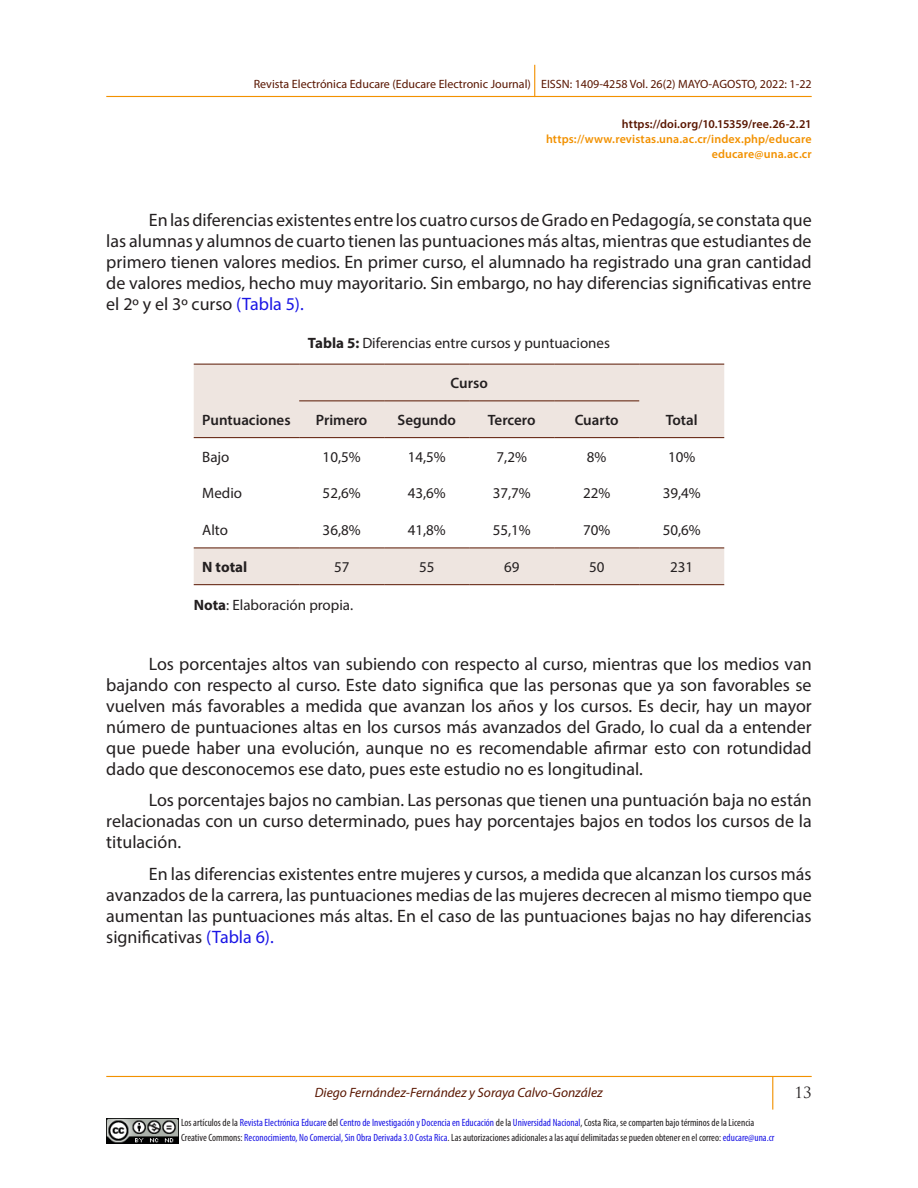
<style>
.page{position:relative;width:918px;height:1188px;background:#fff}
.page>*{position:absolute;margin:0;border:0;box-sizing:border-box;transform-origin:0 0}
.TEXTO{font:18px/21px "Myriad Pro";color:#231f20;text-align:justify}
.t1{font:15px "Myriad Pro";color:#231f20}
.t2{font:600 15px "Myriad Pro";color:#231f20}
.t3{font:700 15px "Myriad Pro";color:#231f20}
.t4{font:15px "Trajan Pro";color:#231f20}
.t5{font:italic 13.5px "Myriad Pro";color:#591600}
.t6{font:12px "Myriad Pro";color:#591600}
.t7{font:600 12px/15px "Myriad Pro";letter-spacing:.01em;color:#f29100;text-align:right}
.t8{font:600 12px "Myriad Pro";letter-spacing:.005em;color:#591600}
.t9{font:condensed 10.5px/15px "Myriad Pro";color:#231f20}
.s1{color:#1a15e5}
.s2{font-weight:700}
</style>
<div class="page">
<hr style="left:106px;top:1076px;width:706px;height:1px;background:#f29100">
<hr style="left:772px;top:1077px;width:1px;height:33px;background:#f29100">
<img style="left:106px;top:1118px;width:73px;height:26px">
<hr style="left:106px;top:96px;width:706px;height:1px;background:#f29100">
<hr style="left:534px;top:65px;width:1px;height:32px;background:#f29100">
<div style="left:194px;top:365px;width:530px;height:72px;background:#eee5e0"></div>
<div style="left:194px;top:549px;width:530px;height:35px;background:#eee5e0"></div>
<hr style="left:194px;top:548px;width:105px;height:1px;background:#591600">
<hr style="left:299px;top:548px;width:85px;height:1px;background:#591600">
<hr style="left:384px;top:548px;width:85px;height:1px;background:#591600">
<hr style="left:469px;top:548px;width:85px;height:1px;background:#591600">
<hr style="left:554px;top:548px;width:85px;height:1px;background:#591600">
<hr style="left:639px;top:548px;width:85px;height:1px;background:#591600">
<hr style="left:194px;top:584px;width:105px;height:1px;background:#591600">
<hr style="left:299px;top:584px;width:85px;height:1px;background:#591600">
<hr style="left:384px;top:584px;width:85px;height:1px;background:#591600">
<hr style="left:469px;top:584px;width:85px;height:1px;background:#591600">
<hr style="left:554px;top:584px;width:85px;height:1px;background:#591600">
<hr style="left:639px;top:584px;width:85px;height:1px;background:#591600">
<hr style="left:194px;top:364px;width:105px;height:1px;background:#591600">
<hr style="left:639px;top:364px;width:85px;height:1px;background:#591600">
<hr style="left:194px;top:437px;width:105px;height:1px;background:#591600">
<hr style="left:299px;top:437px;width:85px;height:1px;background:#591600">
<hr style="left:384px;top:437px;width:85px;height:1px;background:#591600">
<hr style="left:469px;top:437px;width:85px;height:1px;background:#591600">
<hr style="left:554px;top:437px;width:85px;height:1px;background:#591600">
<hr style="left:639px;top:437px;width:85px;height:1px;background:#591600">
<hr style="left:299px;top:364px;width:85px;height:1px;background:#591600">
<hr style="left:384px;top:364px;width:85px;height:1px;background:#591600">
<hr style="left:469px;top:364px;width:85px;height:1px;background:#591600">
<hr style="left:554px;top:364px;width:85px;height:1px;background:#591600">
<hr style="left:299px;top:400px;width:85px;height:1px;background:#591600">
<hr style="left:384px;top:400px;width:85px;height:1px;background:#591600">
<hr style="left:469px;top:400px;width:85px;height:1px;background:#591600">
<hr style="left:554px;top:400px;width:85px;height:1px;background:#591600">
<p class="t6" style="left:254px;top:77px;width:559px">Revista Electrónica Educare (Educare Electronic Journal) EISSN: 1409-4258 Vol. 26(2) MAYO-AGOSTO, 2022: 1-22</p>
<p class="t8" style="left:622px;top:116px;width:191px">https://doi.org/10.15359/ree.26-2.21</p>
<p class="t7" style="left:546px;top:131px;width:267px">https://www.revistas.una.ac.cr/index.php/educare educare@una.ac.cr</p>
<p class="TEXTO" style="left:106px;top:209px;width:707px;text-indent:43px">En las diferencias existentes entre los cuatro cursos de Grado en Pedagogía, se constata que las alumnas y alumnos de cuarto tienen las puntuaciones más altas, mientras que estudiantes de primero tienen valores medios. En primer curso, el alumnado ha registrado una gran cantidad de valores medios, hecho muy mayoritario. Sin embargo, no hay diferencias significativas entre el 2º y el 3º curso <span class="s1">(Tabla 5).</span></p>
<p class="t1" style="left:308px;top:334px;width:304px"><span class="s2">Tabla 5:</span> Diferencias entre cursos y puntuaciones</p>
<p class="t2" style="left:451px;top:374px;width:39px">Curso</p>
<p class="t2" style="left:202px;top:410px;width:90px">Puntuaciones</p>
<p class="t2" style="left:316px;top:410px;width:53px">Primero</p>
<p class="t2" style="left:397px;top:410px;width:60px">Segundo</p>
<p class="t2" style="left:488px;top:410px;width:49px">Tercero</p>
<p class="t2" style="left:575px;top:410px;width:46px">Cuarto</p>
<p class="t2" style="left:666px;top:410px;width:33px">Total</p>
<p class="t1" style="left:202px;top:447px;width:29px">Bajo</p>
<p class="t1" style="left:323px;top:447px;width:40px">10,5%</p>
<p class="t1" style="left:408px;top:447px;width:40px">14,5%</p>
<p class="t1" style="left:497px;top:447px;width:32px">7,2%</p>
<p class="t1" style="left:587px;top:447px;width:21px">8%</p>
<p class="t1" style="left:668px;top:447px;width:29px">10%</p>
<p class="t1" style="left:202px;top:484px;width:41px">Medio</p>
<p class="t1" style="left:323px;top:484px;width:40px">52,6%</p>
<p class="t1" style="left:408px;top:484px;width:40px">43,6%</p>
<p class="t1" style="left:493px;top:484px;width:40px">37,7%</p>
<p class="t1" style="left:583px;top:484px;width:29px">22%</p>
<p class="t1" style="left:663px;top:484px;width:40px">39,4%</p>
<p class="t1" style="left:202px;top:521px;width:27px">Alto</p>
<p class="t1" style="left:323px;top:521px;width:40px">36,8%</p>
<p class="t1" style="left:408px;top:521px;width:40px">41,8%</p>
<p class="t1" style="left:493px;top:521px;width:40px">55,1%</p>
<p class="t1" style="left:583px;top:521px;width:29px">70%</p>
<p class="t1" style="left:663px;top:521px;width:40px">50,6%</p>
<p class="t3" style="left:202px;top:557px;width:47px">N total</p>
<p class="t1" style="left:334px;top:558px;width:17px">57</p>
<p class="t1" style="left:419px;top:558px;width:17px">55</p>
<p class="t1" style="left:504px;top:558px;width:17px">69</p>
<p class="t1" style="left:589px;top:558px;width:17px">50</p>
<p class="t1" style="left:670px;top:558px;width:25px">231</p>
<p class="t1" style="left:194px;top:596px;width:161px"><span class="s2">Nota</span>: Elaboración propia.</p>
<p class="TEXTO" style="left:106px;top:653px;width:707px;text-indent:43px">Los porcentajes altos van subiendo con respecto al curso, mientras que los medios van bajando con respecto al curso. Este dato significa que las personas que ya son favorables se vuelven más favorables a medida que avanzan los años y los cursos. Es decir, hay un mayor número de puntuaciones altas en los cursos más avanzados del Grado, lo cual da a entender que puede haber una evolución, aunque no es recomendable afirmar esto con rotundidad dado que desconocemos ese dato, pues este estudio no es longitudinal.</p>
<p class="TEXTO" style="left:106px;top:789px;width:707px;text-indent:43px">Los porcentajes bajos no cambian. Las personas que tienen una puntuación baja no están relacionadas con un curso determinado, pues hay porcentajes bajos en todos los cursos de la titulación.</p>
<p class="TEXTO" style="left:106px;top:863px;width:707px;text-indent:43px">En las diferencias existentes entre mujeres y cursos, a medida que alcanzan los cursos más avanzados de la carrera, las puntuaciones medias de las mujeres decrecen al mismo tiempo que aumentan las puntuaciones más altas. En el caso de las puntuaciones bajas no hay diferencias significativas <span class="s1">(Tabla 6).</span></p>
<p class="t5" style="left:315px;top:1084px;width:289px">Diego Fernández-Fernández y Soraya Calvo-González</p>
<p class="t4" style="left:795px;top:1083px;width:19px">13</p>
<p class="t9" style="left:181px;top:1115px;width:595px">Los artículos de la <span class="s1">Revista Electrónica Educare</span> del <span class="s1">Centro de Investigación y Docencia en Educación</span> de la <span class="s1">Universidad Nacional</span>, Costa Rica, se comparten bajo términos de la Licencia<br>Creative Commons: <span class="s1">Reconocimiento, No Comercial, Sin Obra Derivada 3.0 Costa Rica</span>. Las autorizaciones adicionales a las aquí delimitadas se pueden obtener en el correo: <span class="s1">educare@una.cr</span></p>
</div>
